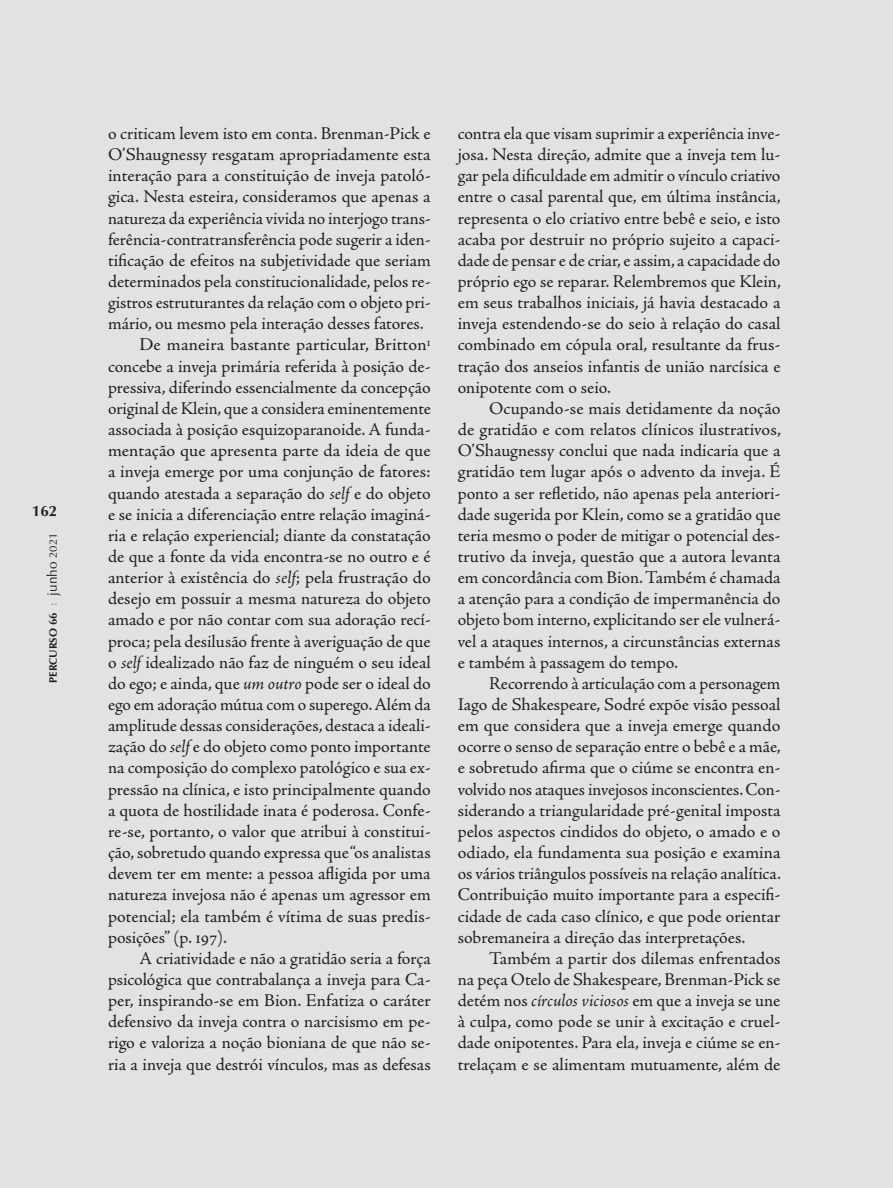
<style>
.page{position:relative;width:893px;height:1188px;background:#e1e2e4}
.page>*{position:absolute;margin:0;border:0;box-sizing:border-box;transform-origin:0 0}
.t1{font:18px/21.1px "Adobe Jenson Pro";color:#231f20;text-align:justify}
.t2{font:700 15px "Optima LT Std";color:#231f20}
.t3{font:10.8px "Optima LT Std Bold SC800";color:#231f20}
.s1{font-size:11.25px}
.s2{font-family:"Adobe Jenson Pro";font-size:13.5px;color:#939598}
.s3{font-family:"Optima LT Std";font-size:13.5px}
.s4{font-family:"Optima LT Std"}
.s5{font-style:italic}
</style>
<div class="page">
<p class="t2" style="left:32px;top:502px;width:27px">162</p>
<p class="t3" style="left:47px;top:683px;width:152px;rotate:-90deg">percurso <span class="s1">66</span> <span class="s2">:</span> <span class="s3">junho</span> <span class="s4">2021</span></p>
<p class="t1" style="left:108px;top:123px;width:324px">o criticam levem isto em conta. Brenman-Pick e</p>
<p class="t1" style="left:108px;top:144px;width:324px">O’Shaugnessy resgatam apropriadamente esta</p>
<p class="t1" style="left:108px;top:165px;width:324px">interação para a constituição de inveja patoló-</p>
<p class="t1" style="left:108px;top:187px;width:324px">gica. Nesta esteira, consideramos que apenas a</p>
<p class="t1" style="left:108px;top:208px;width:324px">natureza da experiência vivida no interjogo trans-</p>
<p class="t1" style="left:108px;top:229px;width:324px">ferência-contratransferência pode sugerir a iden-</p>
<p class="t1" style="left:108px;top:250px;width:324px">tificação de efeitos na subjetividade que seriam</p>
<p class="t1" style="left:108px;top:271px;width:324px">determinados pela constitucionalidade, pelos re-</p>
<p class="t1" style="left:108px;top:292px;width:324px">gistros estruturantes da relação com o objeto pri-</p>
<p class="t1" style="left:108px;top:313px;width:317px">mário, ou mesmo pela interação desses fatores.</p>
<p class="t1" style="left:140px;top:335px;width:293px">De maneira bastante particular, Britton<sup>1</sup></p>
<p class="t1" style="left:108px;top:356px;width:324px">concebe a inveja primária referida à posição de-</p>
<p class="t1" style="left:108px;top:377px;width:324px">pressiva, diferindo essencialmente da concepção</p>
<p class="t1" style="left:108px;top:398px;width:324px">original de Klein, que a considera eminentemente</p>
<p class="t1" style="left:108px;top:419px;width:324px">associada à posição esquizoparanoide. A funda-</p>
<p class="t1" style="left:108px;top:440px;width:324px">mentação que apresenta parte da ideia de que</p>
<p class="t1" style="left:108px;top:461px;width:324px">a inveja emerge por uma conjunção de fatores:</p>
<p class="t1" style="left:108px;top:483px;width:324px">quando atestada a separação do <span class="s5">self</span> e do objeto</p>
<p class="t1" style="left:108px;top:504px;width:324px">e se inicia a diferenciação entre relação imaginá-</p>
<p class="t1" style="left:108px;top:525px;width:324px">ria e relação experiencial; diante da constatação</p>
<p class="t1" style="left:108px;top:546px;width:324px">de que a fonte da vida encontra-se no outro e é</p>
<p class="t1" style="left:108px;top:567px;width:324px">anterior à existência do <span class="s5">self</span>; pela frustração do</p>
<p class="t1" style="left:108px;top:588px;width:324px">desejo em possuir a mesma natureza do objeto</p>
<p class="t1" style="left:108px;top:610px;width:324px">amado e por não contar com sua adoração recí-</p>
<p class="t1" style="left:108px;top:631px;width:324px">proca; pela desilusão frente à averiguação de que</p>
<p class="t1" style="left:108px;top:652px;width:324px">o <span class="s5">self</span> idealizado não faz de ninguém o seu ideal</p>
<p class="t1" style="left:108px;top:673px;width:324px">do ego; e ainda, que <span class="s5">um outro</span> pode ser o ideal do</p>
<p class="t1" style="left:108px;top:694px;width:324px">ego em adoração mútua com o superego. Além da</p>
<p class="t1" style="left:108px;top:715px;width:324px">amplitude dessas considerações, destaca a ideali-</p>
<p class="t1" style="left:108px;top:736px;width:324px">zação do <span class="s5">self</span> e do objeto como ponto importante</p>
<p class="t1" style="left:108px;top:758px;width:324px">na composição do complexo patológico e sua ex-</p>
<p class="t1" style="left:108px;top:779px;width:324px">pressão na clínica, e isto principalmente quando</p>
<p class="t1" style="left:108px;top:800px;width:324px">a quota de hostilidade inata é poderosa. Confe-</p>
<p class="t1" style="left:108px;top:821px;width:324px">re-se, portanto, o valor que atribui à constitui-</p>
<p class="t1" style="left:108px;top:842px;width:324px">ção, sobretudo quando expressa que “os analistas</p>
<p class="t1" style="left:108px;top:863px;width:324px">devem ter em mente: a pessoa afligida por uma</p>
<p class="t1" style="left:108px;top:884px;width:324px">natureza invejosa não é apenas um agressor em</p>
<p class="t1" style="left:108px;top:906px;width:324px">potencial; ela também é vítima de suas predis-</p>
<p class="t1" style="left:108px;top:927px;width:121px">posições” (p. 197).</p>
<p class="t1" style="left:140px;top:948px;width:293px">A criatividade e não a gratidão seria a força</p>
<p class="t1" style="left:108px;top:969px;width:324px">psicológica que contrabalança a inveja para Ca-</p>
<p class="t1" style="left:108px;top:990px;width:324px">per, inspirando-se em Bion. Enfatiza o caráter</p>
<p class="t1" style="left:108px;top:1011px;width:324px">defensivo da inveja contra o narcisismo em pe-</p>
<p class="t1" style="left:108px;top:1033px;width:324px">rigo e valoriza a noção bioniana de que não se-</p>
<p class="t1" style="left:108px;top:1054px;width:324px">ria a inveja que destrói vínculos, mas as defesas</p>
<p class="t1" style="left:458px;top:123px;width:325px">contra ela que visam suprimir a experiência inve&shy;josa. Nesta direção, admite que a inveja tem lu&shy;gar pela dificuldade em admitir o vínculo criativo entre o casal parental que, em última instância, representa o elo criativo entre bebê e seio, e isto acaba por destruir no próprio sujeito a capaci&shy;dade de pensar e de criar, e assim, a capacidade do próprio ego se reparar. Relembremos que Klein, em seus trabalhos iniciais, já havia destacado a inveja estendendo-se do seio à relação do casal combinado em cópula oral, resultante da frus&shy;tração dos anseios infantis de união narcísica e onipotente com o seio.</p>
<p class="t1" style="left:458px;top:398px;width:325px;text-indent:32px">Ocupando-se mais detidamente da noção de gratidão e com relatos clínicos ilustrativos, O’Shaugnessy conclui que nada indicaria que a gratidão tem lugar após o advento da inveja. É ponto a ser refletido, não apenas pela anteriori&shy;dade sugerida por Klein, como se a gratidão que teria mesmo o poder de mitigar o potencial des&shy;trutivo da inveja, questão que a autora levanta em concordância com Bion. Também é chamada a atenção para a condição de impermanência do objeto bom interno, explicitando ser ele vulnerá&shy;vel a ataques internos, a circunstâncias externas e também à passagem do tempo.</p>
<p class="t1" style="left:458px;top:673px;width:325px;text-indent:32px">Recorrendo à articulação com a personagem Iago de Shakespeare, Sodré expõe visão pessoal em que considera que a inveja emerge quando ocorre o senso de separação entre o bebê e a mãe, e sobretudo afirma que o ciúme se encontra en&shy;volvido nos ataques invejosos inconscientes. Con&shy;siderando a triangularidade pré-genital imposta pelos aspectos cindidos do objeto, o amado e o odiado, ela fundamenta sua posição e examina os vários triângulos possíveis na relação analítica.<br>Contribuição muito importante para a especifi&shy;cidade de cada caso clínico, e que pode orientar sobremaneira a direção das interpretações.</p>
<p class="t1" style="left:458px;top:948px;width:324px;text-indent:32px">Também a partir dos dilemas enfrentados na peça Otelo de Shakespeare, Brenman-Pick se detém nos <span class="s5">círculos viciosos</span> em que a inveja se une à culpa, como pode se unir à excitação e cruel&shy;dade onipotentes. Para ela, inveja e ciúme se en&shy;trelaçam e se alimentam mutuamente, além de</p>
</div>
